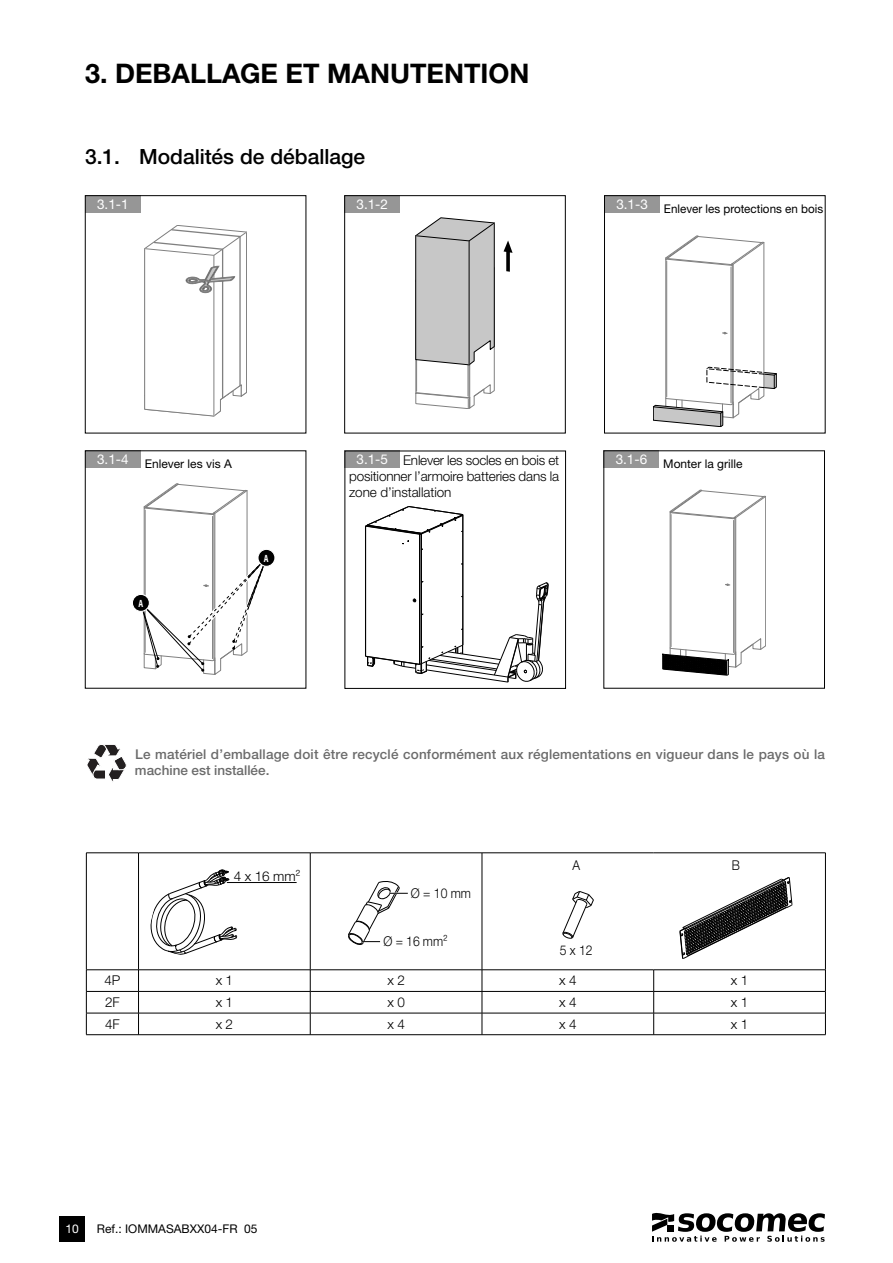
<style>
.page{position:relative;width:893px;height:1263px;background:#fff}
.page>*{position:absolute;margin:0;border:0;box-sizing:border-box;transform-origin:0 0}
.t1{font:700 27px "Helvetica Neue LTW1 G";color:#000}
.t2{font:500 21px "Helvetica Neue LTW1 G";color:#000}
.t3{font:300 13.5px/16.2px "Helvetica Neue LTW1 G";letter-spacing:-.01em;color:#000;text-align:justify}
.t4{font:500 13.5px/16.2px "Helvetica Neue LTW1 G";letter-spacing:.015em;color:#6b6b6b}
.t5{font:300 13.5px "Helvetica Neue LTW1 G";letter-spacing:-.01em;color:#000;scale:.9 1}
.t6{font:13.5px "Helvetica Neue LTW1 G";color:#fff}
.t7{font:12px "Helvetica Neue LTW1 G";color:#000}
.t8{font:12px "Helvetica Neue LTW1 G";color:#fff}
.t9{font:700 10.5px "Myriad Pro";color:#fff;scale:.7 1}
</style>
<div class="page">
<svg style="left:652px;top:1212px;width:173px;height:30px"></svg>
<div style="left:667px;top:1225px;width:7px;height:6px;background:#000"></div>
<div style="left:60px;top:1216px;width:25px;height:26px;background:#000"></div>
<svg style="left:87px;top:744px;width:39px;height:38px"></svg>
<svg style="left:504px;top:240px;width:9px;height:32px"></svg>
<div style="left:85px;top:196px;width:56px;height:17px;background:#969696"></div>
<div style="left:85px;top:451px;width:56px;height:17px;background:#969696"></div>
<div style="left:604px;top:451px;width:55px;height:17px;background:#969696"></div>
<div style="left:345px;top:196px;width:55px;height:17px;background:#969696"></div>
<div style="left:604px;top:196px;width:56px;height:17px;background:#969696"></div>
<svg style="left:144px;top:225px;width:103px;height:191px"></svg>
<div style="left:85px;top:195px;width:221px;height:238px;border:1px solid #000"></div>
<svg style="left:662px;top:489px;width:104px;height:186px"></svg>
<svg style="left:415px;top:218px;width:79px;height:191px"></svg>
<div style="left:344px;top:195px;width:222px;height:238px;border:1px solid #000"></div>
<svg style="left:653px;top:235px;width:124px;height:192px"></svg>
<div style="left:604px;top:195px;width:221px;height:238px;border:1px solid #000"></div>
<div style="left:345px;top:451px;width:55px;height:17px;background:#969696"></div>
<div style="left:132px;top:594px;width:17px;height:17px;background:#000;border-radius:50%"></div>
<div style="left:132px;top:594px;width:18px;height:18px;border:1px solid #fff;border-radius:50%"></div>
<svg style="left:140px;top:483px;width:124px;height:192px"></svg>
<div style="left:258px;top:549px;width:17px;height:17px;background:#000;border-radius:50%"></div>
<div style="left:257px;top:549px;width:19px;height:18px;border:1px solid #fff;border-radius:50%"></div>
<div style="left:345px;top:451px;width:221px;height:238px;border:1px solid #000"></div>
<hr style="left:86px;top:852px;width:53px;height:1px;background:#000">
<hr style="left:86px;top:853px;width:1px;height:116px;background:#000">
<hr style="left:139px;top:852px;width:171px;height:1px;background:#000">
<hr style="left:138px;top:853px;width:1px;height:116px;background:#000">
<hr style="left:310px;top:852px;width:172px;height:1px;background:#000">
<hr style="left:310px;top:853px;width:1px;height:116px;background:#000">
<hr style="left:482px;top:852px;width:172px;height:1px;background:#000">
<hr style="left:482px;top:853px;width:1px;height:116px;background:#000">
<hr style="left:654px;top:852px;width:172px;height:1px;background:#000">
<hr style="left:825px;top:853px;width:1px;height:116px;background:#000">
<hr style="left:86px;top:969px;width:53px;height:1px;background:#000">
<hr style="left:139px;top:969px;width:171px;height:1px;background:#000">
<hr style="left:310px;top:969px;width:172px;height:1px;background:#000">
<hr style="left:482px;top:969px;width:172px;height:1px;background:#000">
<hr style="left:654px;top:969px;width:172px;height:1px;background:#000">
<hr style="left:86px;top:991px;width:53px;height:1px;background:#000">
<hr style="left:139px;top:991px;width:171px;height:1px;background:#000">
<hr style="left:310px;top:991px;width:172px;height:1px;background:#000">
<hr style="left:482px;top:991px;width:172px;height:1px;background:#000">
<hr style="left:654px;top:991px;width:172px;height:1px;background:#000">
<hr style="left:86px;top:1013px;width:53px;height:1px;background:#000">
<svg style="left:86px;top:970px;width:1px;height:64px"></svg>
<hr style="left:139px;top:1013px;width:171px;height:1px;background:#000">
<svg style="left:138px;top:970px;width:1px;height:64px"></svg>
<hr style="left:310px;top:1013px;width:172px;height:1px;background:#000">
<svg style="left:310px;top:970px;width:1px;height:64px"></svg>
<hr style="left:482px;top:1013px;width:172px;height:1px;background:#000">
<svg style="left:482px;top:970px;width:1px;height:64px"></svg>
<hr style="left:654px;top:1013px;width:172px;height:1px;background:#000">
<svg style="left:653px;top:970px;width:1px;height:64px"></svg>
<svg style="left:825px;top:970px;width:1px;height:64px"></svg>
<hr style="left:86px;top:1034px;width:740px;height:1px;background:#000">
<svg style="left:150px;top:869px;width:88px;height:85px"></svg>
<hr style="left:227px;top:882px;width:70px;height:1px;background:#000">
<svg style="left:563px;top:891px;width:31px;height:48px"></svg>
<svg style="left:680px;top:877px;width:112px;height:82px"></svg>
<svg style="left:348px;top:881px;width:60px;height:64px"></svg>
<hr style="left:419px;top:534px;width:1px;height:130px;background:#000">
<hr style="left:420px;top:534px;width:1px;height:130px;background:#000">
<hr style="left:365px;top:526px;width:1px;height:130px;background:#000">
<hr style="left:421px;top:534px;width:1px;height:129px;background:#000">
<hr style="left:463px;top:515px;width:1px;height:130px;background:#000">
<svg style="left:365px;top:506px;width:99px;height:29px"></svg>
<svg style="left:365px;top:581px;width:184px;height:102px"></svg>
<h1 class="t1" style="left:85px;top:64px;width:446px">3. DEBALLAGE ET MANUTENTION</h1>
<h2 class="t2" style="left:85px;top:149px;width:282px">3.1. Modalités de déballage</h2>
<p class="t6" style="left:97px;top:199px;width:33px">3.1-1</p>
<p class="t6" style="left:357px;top:199px;width:33px">3.1-2</p>
<p class="t7" style="left:616px;top:204px;width:208px"><sup>3.1-3</sup> Enlever les protections en bois</p>
<p class="t7" style="left:97px;top:459px;width:136px"><sup>3.1-4</sup> Enlever les vis A</p>
<p class="t7" style="left:616px;top:459px;width:128px"><sup>3.1-6</sup> Monter la grille</p>
<p class="t6" style="left:357px;top:454px;width:33px">3.1-5</p>
<p class="t3" style="left:349px;top:453px;width:212px;text-indent:54px">Enlever les socles en bois et positionner l’armoire batteries dans la zone d’installation</p>
<p class="t9" style="left:138px;top:599px;width:8px">A</p>
<p class="t9" style="left:264px;top:554px;width:8px">A</p>
<p class="t4" style="left:135px;top:747px;width:691px">Le matériel d’emballage doit être recyclé conformément aux réglementations en vigueur dans le pays où la machine est installée.</p>
<p class="t3" style="left:234px;top:869px;width:68px">4 x 16 mm²</p>
<p class="t5" style="left:411px;top:888px;width:68px">Ø = 10 mm</p>
<p class="t5" style="left:383px;top:937px;width:73px">Ø = 16 mm²</p>
<p class="t5" style="left:572px;top:860px;width:10px">A</p>
<p class="t5" style="left:732px;top:860px;width:11px">B</p>
<p class="t5" style="left:560px;top:946px;width:38px">5 x 12</p>
<p class="t3" style="left:104px;top:974px;width:17px">4P</p>
<p class="t3" style="left:216px;top:974px;width:19px">x 1</p>
<p class="t3" style="left:387px;top:974px;width:19px">x 2</p>
<p class="t3" style="left:559px;top:974px;width:19px">x 4</p>
<p class="t3" style="left:731px;top:974px;width:19px">x 1</p>
<p class="t3" style="left:105px;top:996px;width:16px">2F</p>
<p class="t3" style="left:216px;top:996px;width:19px">x 1</p>
<p class="t3" style="left:387px;top:996px;width:19px">x 0</p>
<p class="t3" style="left:559px;top:996px;width:19px">x 4</p>
<p class="t3" style="left:731px;top:996px;width:19px">x 1</p>
<p class="t3" style="left:105px;top:1017px;width:16px">4F</p>
<p class="t3" style="left:216px;top:1017px;width:19px">x 2</p>
<p class="t3" style="left:387px;top:1017px;width:19px">x 4</p>
<p class="t3" style="left:559px;top:1017px;width:19px">x 4</p>
<p class="t3" style="left:731px;top:1017px;width:19px">x 1</p>
<p class="t8" style="left:66px;top:1225px;width:15px">10</p>
<p class="t7" style="left:97px;top:1225px;width:162px">Ref.: IOMMASABXX04-FR 05</p>
</div>
